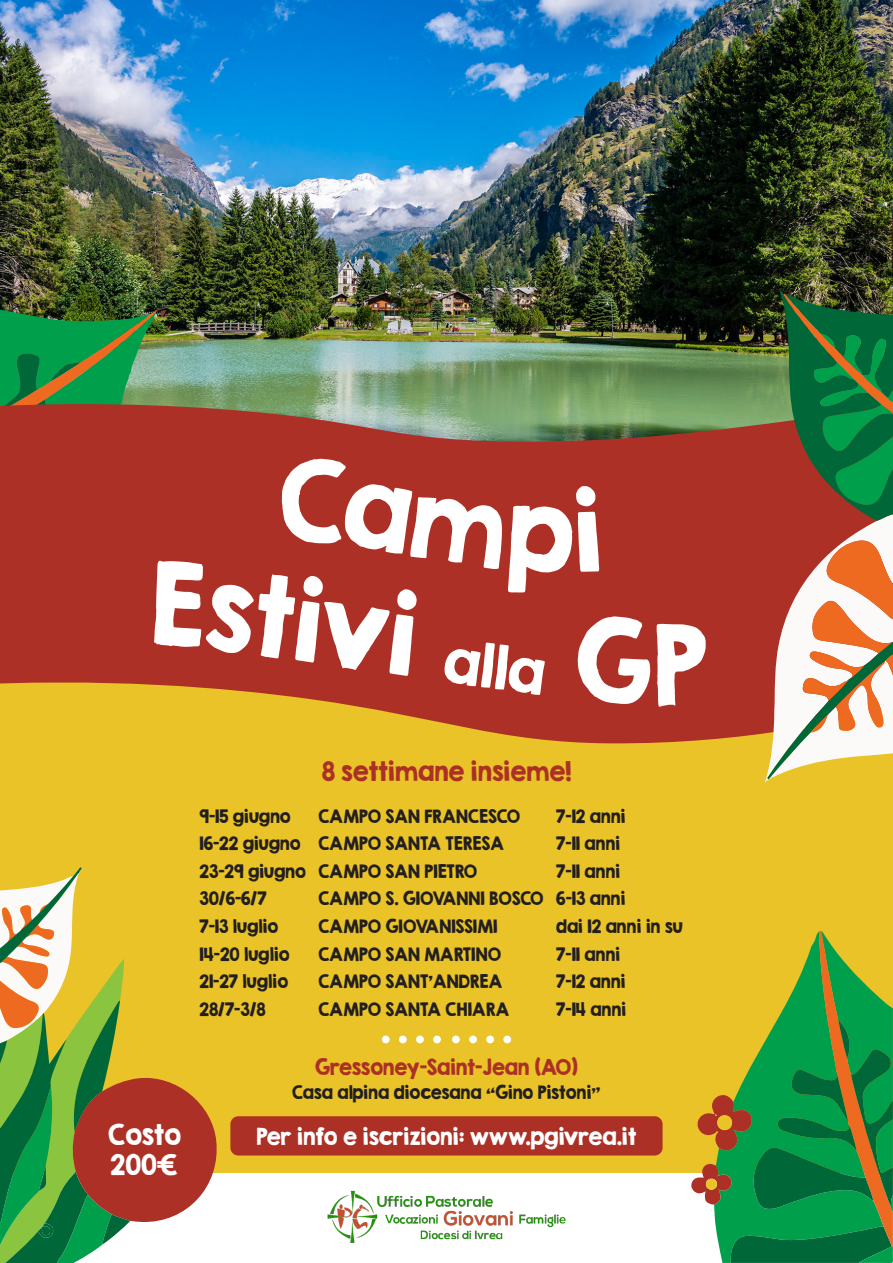
<style>
.page{position:relative;width:893px;height:1263px;background:#fff}
.page>*{position:absolute;margin:0;border:0;box-sizing:border-box;transform-origin:0 0}
.t1{font:100.5px "KG Second Chances Solid";color:#fff;scale:.95 1}
.t2{font:25.5px/30.6px "KG Second Chances Solid";color:#fff;scale:.95 1}
.t3{font:24px "KG Second Chances Solid";color:#ac3026;scale:.95 1}
.t4{font:21px "KG Second Chances Solid";color:#fff;scale:.95 1}
.t5{font:19.5px "KG Second Chances Solid";color:#ac3026;scale:.95 1}
.t6{font:16.5px "KG Second Chances Solid";color:#231f20;scale:.95 1}
.s1{font-size:54px}
</style>
<div class="page">
<img style="left:0;top:0;width:893px;height:402px">
<div style="left:0;top:677px;width:893px;height:496px;background:#e9c327"></div>
<svg style="left:691px;top:931px;width:202px;height:332px"></svg>
<svg style="left:0;top:867px;width:217px;height:396px"></svg>
<svg style="left:0;top:402px;width:764px;height:342px;fill:#ac3026"></svg>
<img style="left:327px;top:1190px;width:239px;height:53px">
<div style="left:382px;top:1035px;width:8px;height:8px;background:#fff;border-radius:50%"></div>
<div style="left:399px;top:1035px;width:8px;height:8px;background:#fff;border-radius:50%"></div>
<div style="left:416px;top:1035px;width:8px;height:8px;background:#fff;border-radius:50%"></div>
<div style="left:433px;top:1035px;width:8px;height:8px;background:#fff;border-radius:50%"></div>
<div style="left:452px;top:1035px;width:8px;height:8px;background:#fff;border-radius:50%"></div>
<div style="left:469px;top:1035px;width:8px;height:8px;background:#fff;border-radius:50%"></div>
<div style="left:486px;top:1035px;width:8px;height:8px;background:#fff;border-radius:50%"></div>
<div style="left:503px;top:1035px;width:8px;height:8px;background:#fff;border-radius:50%"></div>
<div style="left:230px;top:1116px;width:433px;height:39px;background:#ac3026;border-radius:8px"></div>
<svg style="left:764px;top:290px;width:129px;height:493px"></svg>
<div style="left:278px;top:455px;width:321px;height:140px;background:#ac3026"></div>
<svg style="left:0;top:303px;width:256px;height:352px;background:#8d4a33"></svg>
<div style="left:574px;top:613px;width:133px;height:94px;background:#ac3026"></div>
<h1 class="t1" style="left:264px;top:551px;width:313px;rotate:8deg">tivi <span class="s1">alla</span></h1>
<h3 class="t3" style="left:322px;top:756px;width:264px">8 settimane insieme!</h3>
<p class="t6" style="left:199px;top:805px;width:98px">9-15 giugno</p>
<p class="t6" style="left:318px;top:805px;width:214px">CAMPO SAN FRANCESCO</p>
<p class="t6" style="left:556px;top:805px;width:75px">7-12 anni</p>
<p class="t6" style="left:199px;top:833px;width:322px">16-22 giugno CAMPO SANTA TERESA</p>
<p class="t6" style="left:556px;top:833px;width:69px">7-11 anni</p>
<p class="t6" style="left:199px;top:860px;width:294px">23-29 giugno CAMPO SAN PIETRO</p>
<p class="t6" style="left:556px;top:860px;width:69px">7-11 anni</p>
<p class="t6" style="left:199px;top:888px;width:72px">30/6-6/7</p>
<p class="t6" style="left:318px;top:888px;width:325px">CAMPO S. GIOVANNI BOSCO 6-13 anni</p>
<p class="t6" style="left:199px;top:916px;width:85px">7-13 luglio</p>
<p class="t6" style="left:318px;top:916px;width:190px">CAMPO GIOVANISSIMI</p>
<p class="t6" style="left:556px;top:916px;width:135px">dai 12 anni in su</p>
<p class="t6" style="left:199px;top:943px;width:96px">14-20 luglio</p>
<p class="t6" style="left:318px;top:943px;width:194px">CAMPO SAN MARTINO</p>
<p class="t6" style="left:556px;top:943px;width:69px">7-11 anni</p>
<p class="t6" style="left:199px;top:971px;width:95px">21-27 luglio</p>
<p class="t6" style="left:318px;top:971px;width:196px">CAMPO SANT'ANDREA</p>
<p class="t6" style="left:556px;top:971px;width:75px">7-12 anni</p>
<p class="t6" style="left:199px;top:998px;width:71px">28/7-3/8</p>
<p class="t6" style="left:318px;top:998px;width:203px">CAMPO SANTA CHIARA</p>
<p class="t6" style="left:556px;top:998px;width:75px">7-14 anni</p>
<p class="t5" style="left:315px;top:1054px;width:278px">Gressoney-Saint-Jean (AO)</p>
<p class="t6" style="left:292px;top:1082px;width:326px">Casa alpina diocesana “Gino Pistoni”</p>
<h2 class="t2" style="left:108px;top:1119px;width:78px">Costo<br>200€</h2>
<p class="t4" style="left:256px;top:1123px;width:402px">Per info e iscrizioni: www.pgivrea.it</p>
</div>
